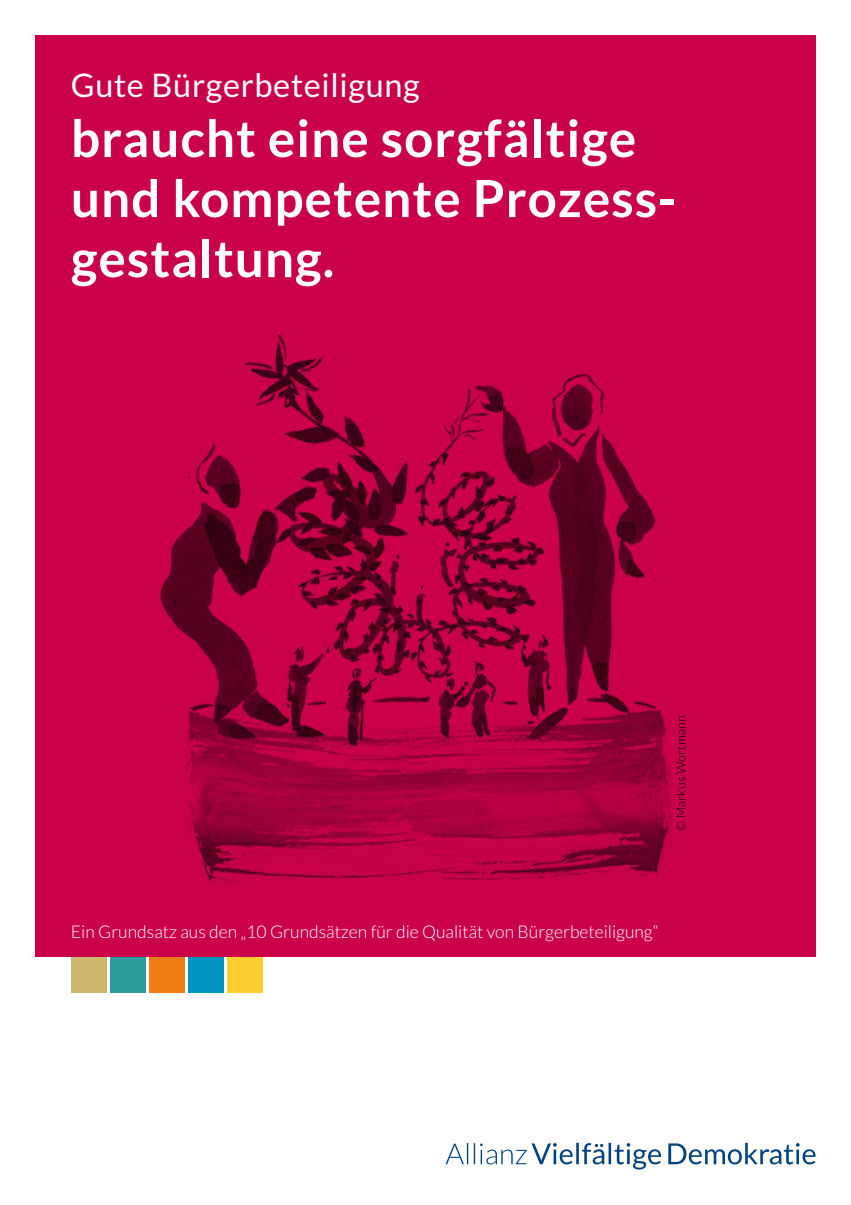
<style>
.page{position:relative;width:851px;height:1205px;background:#fff}
.page>*{position:absolute;margin:0;border:0;box-sizing:border-box;transform-origin:0 0}
.t1{font:700 51.25px/60px "Lato";letter-spacing:.02em;color:#fff}
.t2{font:32.5px "Lato";letter-spacing:.02em;color:#fff}
.t3{font:300 17.5px "Lato";color:#fff}
.t4{font:300 12.5px "Lato";letter-spacing:.01em;color:#000}
</style>
<div class="page">
<div style="left:35px;top:35px;width:780px;height:922px;background:#cb004b"></div>
<img style="left:160px;top:334px;width:516px;height:550px">
<div style="left:227px;top:957px;width:35px;height:35px;background:#fece32"></div>
<div style="left:71px;top:957px;width:35px;height:35px;background:#ccb76d"></div>
<div style="left:110px;top:957px;width:35px;height:35px;background:#2c9c9a"></div>
<div style="left:149px;top:957px;width:35px;height:35px;background:#ef7d14"></div>
<div style="left:188px;top:957px;width:35px;height:35px;background:#0094c0"></div>
<svg style="left:445px;top:1143px;width:370px;height:26px"></svg>
<h2 class="t2" style="left:71px;top:67px;width:350px">Gute Bürgerbeteiligung</h2>
<h1 class="t1" style="left:71px;top:108px;width:607px">braucht eine sorgfältige und kompetente Prozess&shy;gestaltung.</h1>
<p class="t4" style="left:674px;top:831px;width:117px;rotate:-90deg">© Markus Wortmann</p>
<p class="t3" style="left:71px;top:922px;width:589px">Ein Grundsatz aus den „10 Grundsätzen für die Qualität von Bürgerbeteiligung“</p>
</div>
